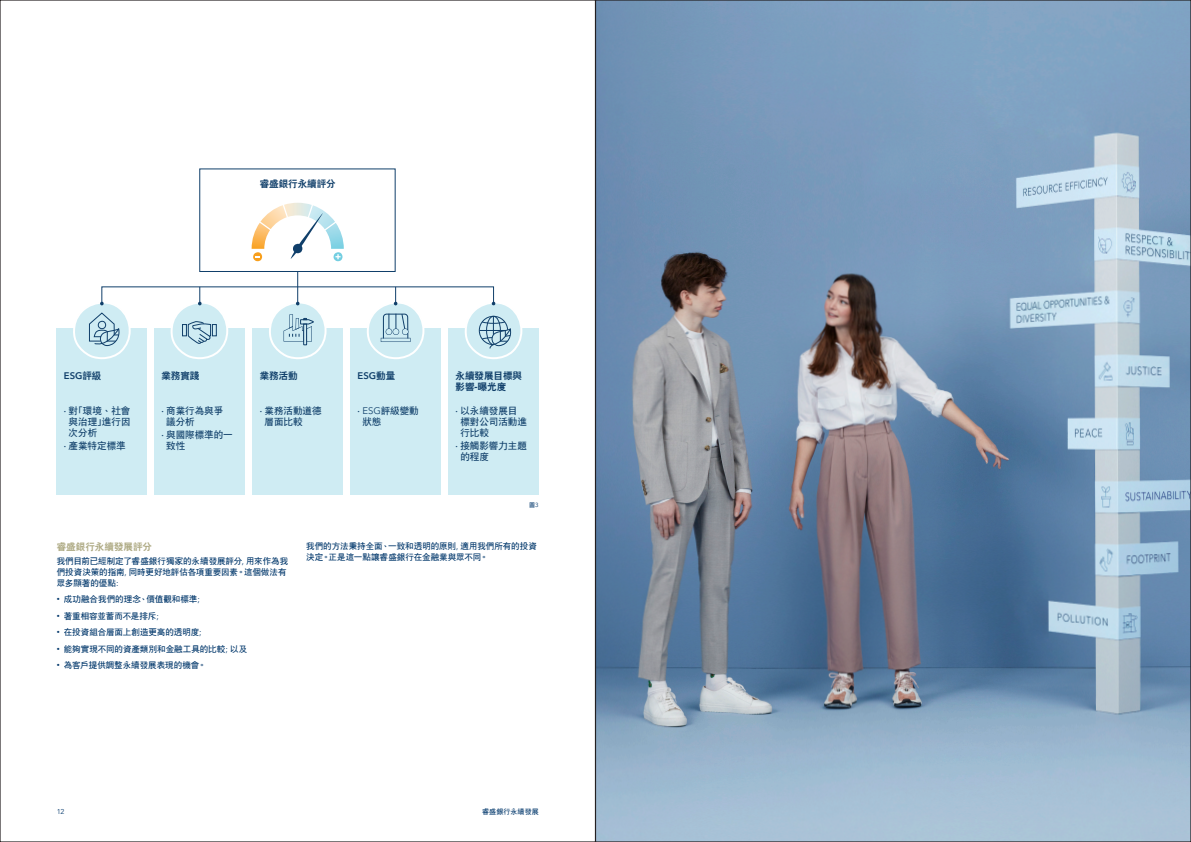
<style>
.page{position:relative;width:1191px;height:842px;background:#fff}
.page>*{position:absolute;margin:0;border:0;box-sizing:border-box;transform-origin:0 0}
.t1{font:9.5px/11px "Hanyi Zhong Hei Trad";color:#103f6a}
.t2{font:9.5px/11px "Hanyi Da Hei Trad";color:#103f6a}
.t3{font:9.5px "Hanyi Da Hei Trad";letter-spacing:.005em;color:#ada982}
.t4{font:600 9.5px "VP Next";color:#103f6a}
.t5{font:8.5px/16.5px "Hanyi Zhong Hei Trad";color:#00376b}
.t6{font:7px "Hanyi Zhong Hei Trad";letter-spacing:.01em;color:#00376b}
.t7{font:7px "VP Next";color:#00376b}
.t8{font:6px "Hanyi Zhong Hei Trad";color:#00376b}
.t9{font:5.9px "VP Next";color:#00376b}
.s1{font-family:"Hanyi Da Hei Trad";font-weight:400}
.s2{font-family:"VP Next"}
</style>
<div class="page">
<div style="left:57px;top:329px;width:90px;height:166px;background:#cfecf3"></div>
<div style="left:350px;top:329px;width:91px;height:166px;background:#cfecf3"></div>
<div style="left:448px;top:329px;width:91px;height:166px;background:#cfecf3"></div>
<div style="left:154px;top:329px;width:90px;height:166px;background:#cfecf3"></div>
<div style="left:252px;top:329px;width:91px;height:166px;background:#cfecf3"></div>
<div style="left:199px;top:169px;width:196px;height:103px;border:1px solid #103f6a"></div>
<hr style="left:297px;top:271px;width:1px;height:34px;background:#103f6a">
<svg style="left:73px;top:286px;width:449px;height:73px"></svg>
<svg style="left:252px;top:203px;width:92px;height:58px"></svg>
<img style="left:597px;top:2px;width:592px;height:838px">
<p class="t2" style="left:260px;top:178px;width:77px">睿盛銀行永續評分</p>
<p class="t4" style="left:64px;top:370px;width:39px">ESG<span class="s1">評級</span></p>
<p class="t1" style="left:69px;top:405px;width:63px;text-align:justify;text-indent:-5px">· 對「環境、社會與治理」進行因次分析</p>
<p class="t1" style="left:64px;top:440px;width:63px">· 產業特定標準</p>
<p class="t2" style="left:161px;top:370px;width:39px">業務實踐</p>
<p class="t1" style="left:166px;top:405px;width:58px;text-indent:-5px">· 商業行為與爭議分析</p>
<p class="t1" style="left:166px;top:429px;width:68px;text-indent:-5px">· 與國際標準的一致性</p>
<p class="t2" style="left:260px;top:370px;width:39px">業務活動</p>
<p class="t1" style="left:264px;top:405px;width:58px;text-indent:-5px">· 業務活動道德層面比較</p>
<p class="t4" style="left:358px;top:370px;width:39px">ESG<span class="s1">動量</span></p>
<p class="t1" style="left:362px;top:405px;width:58px;text-indent:-5px">· <span class="s2">ESG</span>評級變動狀態</p>
<p class="t2" style="left:455px;top:370px;width:68px">永續發展目標與影響-曝光度</p>
<p class="t1" style="left:460px;top:405px;width:68px;text-indent:-5px">· 以永續發展目標對公司活動進行比較</p>
<p class="t1" style="left:460px;top:440px;width:68px;text-indent:-5px">· 接觸影響力主題的程度</p>
<p class="t8" style="left:529px;top:501px;width:11px">圖<span class="s2">3</span></p>
<p class="t3" style="left:57px;top:539px;width:97px">睿盛銀行永續發展評分</p>
<p class="t5" style="left:57px;top:555px;width:233px;line-height:11px">我們目前已經制定了睿盛銀行獨家的永續發展評分<span class="s2">,</span> 用來作為我們投資決策的指南<span class="s2">,</span> 同時更好地評估各項重要因素。這個做法有眾多顯著的優點<span class="s2">:</span></p>
<p class="t5" style="left:64px;top:591px;width:185px">成功融合我們的理念、價值觀和標準<span class="s2">;<br></span>著重相容並蓄而不是排斥<span class="s2">;<br></span>在投資組合層面上創造更高的透明度<span class="s2">;<br></span>能夠實現不同的資產類別和金融工具的比較<span class="s2">;</span> 以及為客戶提供調整永續發展表現的機會。</p>
<p class="t9" style="left:57px;top:596px;width:4px">•</p>
<p class="t9" style="left:57px;top:612px;width:4px">•</p>
<p class="t9" style="left:57px;top:629px;width:4px">•</p>
<p class="t9" style="left:57px;top:645px;width:4px">•</p>
<p class="t9" style="left:57px;top:662px;width:4px">•</p>
<p class="t5" style="left:306px;top:541px;width:232px;line-height:11px">我們的方法秉持全面、一致和透明的原則<span class="s2">,</span> 適用我們所有的投資決定。正是這一點讓睿盛銀行在金融業與眾不同。</p>
<p class="t7" style="left:57px;top:807px;width:9px">12</p>
<p class="t6" style="left:482px;top:807px;width:58px">睿盛銀行永續發展</p>
</div>
